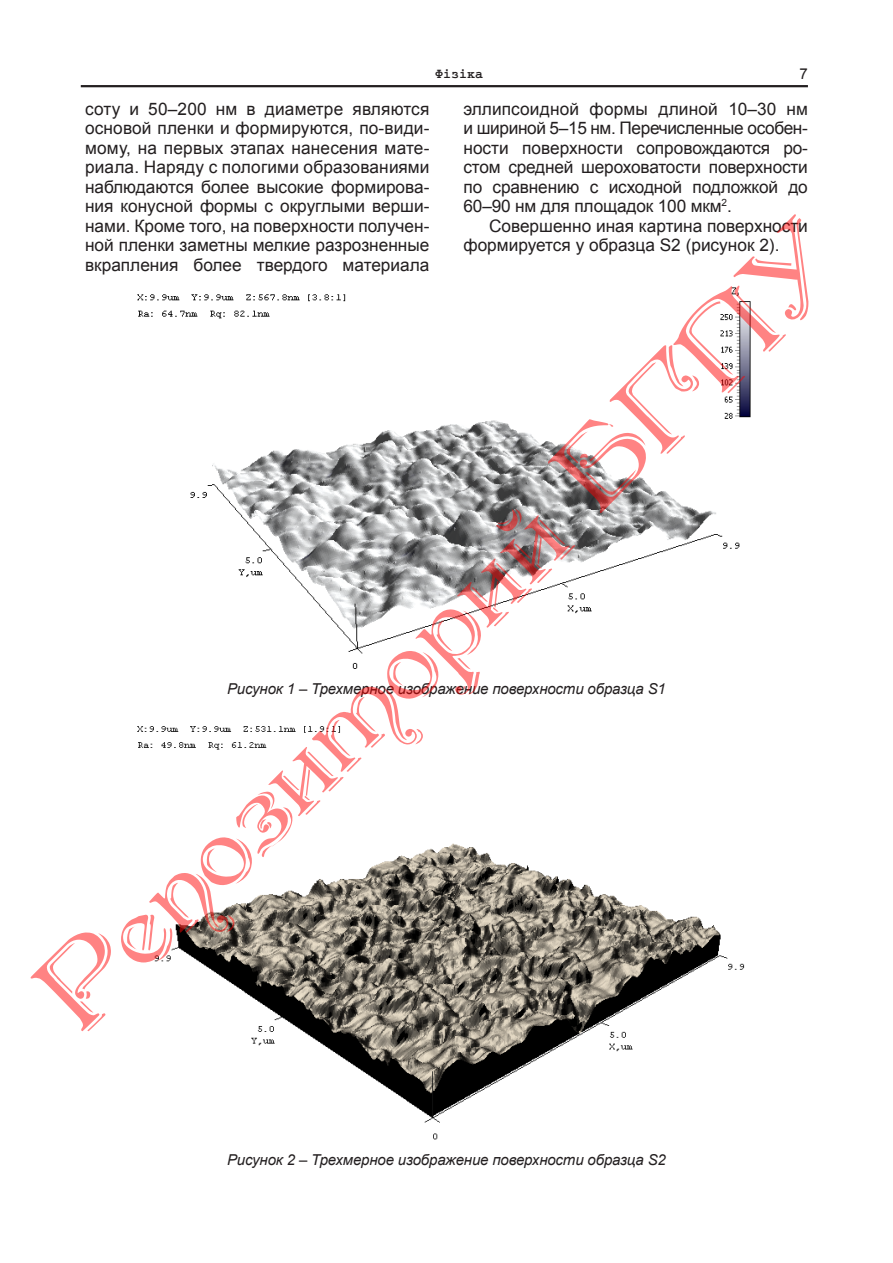
<style>
.page{position:relative;width:893px;height:1263px;background:#fff}
.page>*{position:absolute;margin:0;border:0;box-sizing:border-box;transform-origin:0 0}
.t1{font:108px "Antikvar Shadow";color:rgb(255 0 0/.49)}
.t2{font:17.25px/19.5px "Arial";color:#231f20;text-align:justify}
._9_Рисунок_подпись{font:italic 15px "Arial";letter-spacing:-.01em;color:#231f20}
.t3{font:15px "Arial";color:#231f20}
.t4{font:700 13.5px "Courier C";letter-spacing:-.01em;color:#231f20}
</style>
<div class="page">
<hr style="left:81px;top:85px;width:727px;height:2px;background:#231f20">
<img style="left:137px;top:287px;width:614px;height:382px">
<img style="left:137px;top:726px;width:608px;height:414px">
<p class="t4" style="left:435px;top:68px;width:49px">Фізіка</p>
<p class="t3" style="left:800px;top:64px;width:10px">7</p>
<p class="t2" style="left:85px;top:99px;width:346px">соту и 50–200 нм в диаметре являются основой пленки и формируются, по-види&shy;мому, на первых этапах нанесения мате&shy;риала. Наряду с пологими образованиями наблюдаются более высокие формирова&shy;ния конусной формы с округлыми верши&shy;нами. Кроме того, на поверхности получен&shy;ной пленки заметны мелкие разрозненные вкрапления более твердого материала</p>
<p class="t2" style="left:463px;top:99px;width:346px">эллипсоидной формы длиной 10–30 нм и шириной 5–15 нм. Перечисленные особен&shy;ности поверхности сопровождаются ро&shy;стом средней шероховатости поверхности по сравнению с исходной подложкой до 60–90 нм для площадок 100 мкм<sup>2</sup>.</p>
<h1 class="t1" style="left:14px;top:965px;width:1085px;rotate:-45deg">Репозиторий БГПУ</h1>
<p class="t2" style="left:463px;top:216px;width:346px;text-indent:26px">Совершенно иная картина поверхности формируется у образца S2 (рисунок 2).</p>
<p class="_9_Рисунок_подпись" style="left:227px;top:679px;width:440px">Рисунок 1 – Трехмерное изображение поверхности образца S1</p>
<p class="_9_Рисунок_подпись" style="left:227px;top:1150px;width:440px">Рисунок 2 – Трехмерное изображение поверхности образца S2</p>
</div>
